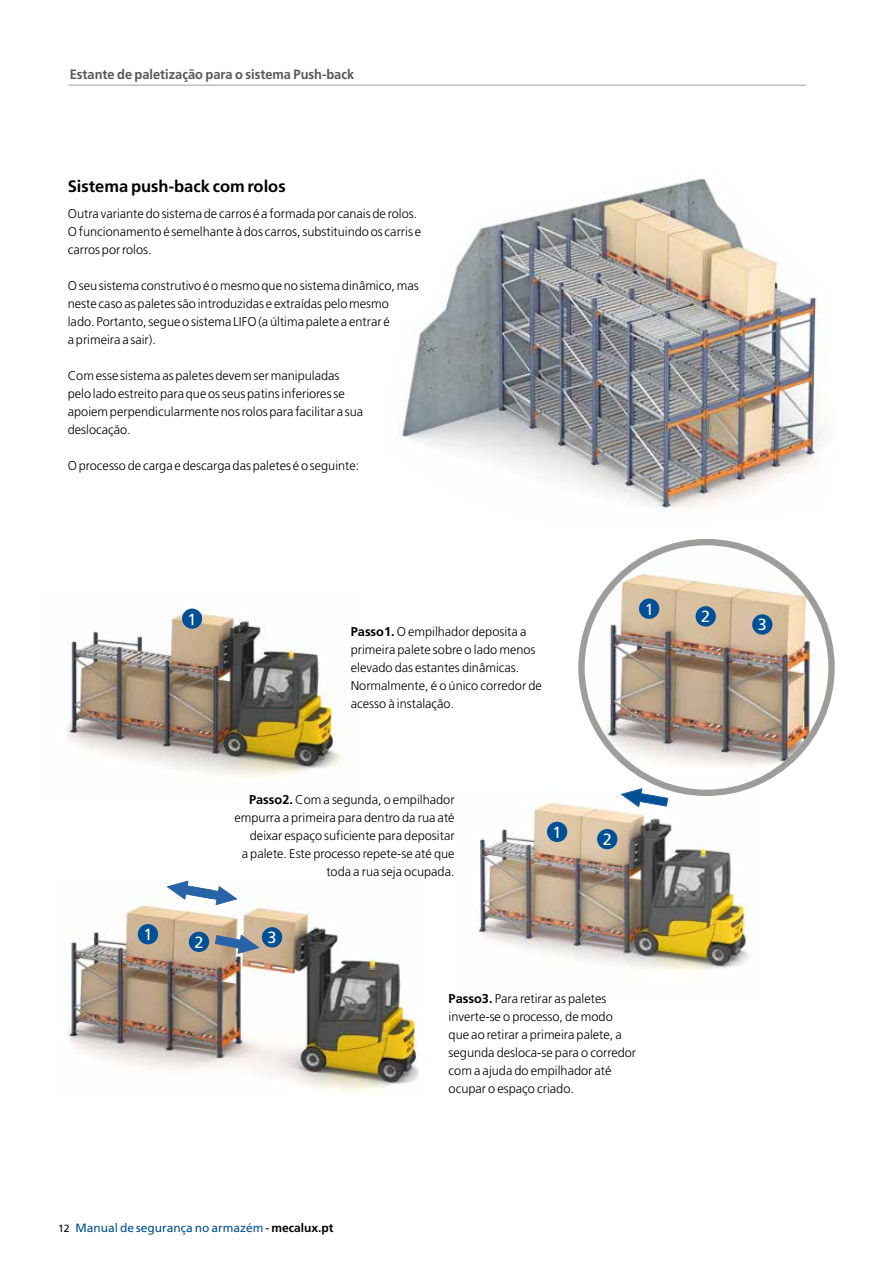
<style>
.page{position:relative;width:893px;height:1263px;background:#fff}
.page>*{position:absolute;margin:0;border:0;box-sizing:border-box;transform-origin:0 0}
.t1{font:700 16.5px "Frutiger LT Std";color:#000}
.t2{font:16.2px "Frutiger LT Std";color:#fff}
.t3{font:16.05px "Frutiger LT Std";color:#fff}
.t4{font:700 13.5px "Frutiger LT Std";color:#575756;scale:.95 1}
.t5{font:300 12.75px/18px "Frutiger LT Std";color:#000}
.t6{font:12px "Frutiger LT Std";color:#005098}
.s1{font-weight:700}
.s2{font-size:10.5px;color:#000}
.s3{color:#000}
.s4{font-weight:700;color:#000}
</style>
<div class="page">
<hr style="left:68px;top:85px;width:738px;height:1px;background:#9d9d9c">
<img style="left:67px;top:609px;width:277px;height:169px">
<div style="left:182px;top:608px;width:20px;height:21px;background:#005098;border-radius:50%"></div>
<img style="left:399px;top:178px;width:430px;height:334px">
<img style="left:478px;top:789px;width:272px;height:185px">
<div style="left:597px;top:829px;width:20px;height:20px;background:#005098;border-radius:50%"></div>
<div style="left:547px;top:822px;width:20px;height:20px;background:#005098;border-radius:50%"></div>
<svg style="left:620px;top:788px;width:49px;height:20px"></svg>
<img style="left:65px;top:905px;width:354px;height:188px">
<div style="left:189px;top:932px;width:20px;height:20px;background:#005098;border-radius:50%"></div>
<div style="left:262px;top:927px;width:20px;height:20px;background:#005098;border-radius:50%"></div>
<div style="left:138px;top:924px;width:20px;height:20px;background:#005098;border-radius:50%"></div>
<svg style="left:166px;top:880px;width:72px;height:26px"></svg>
<svg style="left:214px;top:934px;width:46px;height:20px"></svg>
<img style="left:585px;top:545px;width:243px;height:245px;border-radius:122px">
<div style="left:578px;top:539px;width:257px;height:257px;border:6px solid #9d9d9c;border-radius:50%"></div>
<div style="left:696px;top:606px;width:20px;height:20px;background:#005098;border-radius:50%"></div>
<div style="left:752px;top:614px;width:20px;height:21px;background:#005098;border-radius:50%"></div>
<div style="left:639px;top:598px;width:20px;height:21px;background:#005098;border-radius:50%"></div>
<p class="t4" style="left:70px;top:66px;width:301px">Estante de paletização para o sistema Push-back</p>
<p class="t1" style="left:68px;top:176px;width:219px">Sistema push-back com rolos</p>
<p class="t5" style="left:68px;top:205px;width:355px">Outra variante do sistema de carros é a formada por canais de rolos.<br>O funcionamento é semelhante à dos carros, substituindo os carris e carros por rolos.</p>
<p class="t5" style="left:68px;top:277px;width:353px">O seu sistema construtivo é o mesmo que no sistema dinâmico, mas neste caso as paletes são introduzidas e extraídas pelo mesmo lado. Portanto, segue o sistema LIFO (a última palete a entrar é<br>a primeira a sair).</p>
<p class="t5" style="left:68px;top:367px;width:297px">Com esse sistema as paletes devem ser manipuladas pelo lado estreito para que os seus patins inferiores se apoiem perpendicularmente nos rolos para facilitar a sua deslocação.</p>
<p class="t5" style="left:68px;top:457px;width:293px">O processo de carga e descarga das paletes é o seguinte:</p>
<p class="t3" style="left:188px;top:610px;width:10px">1</p>
<p class="t5" style="left:351px;top:622px;width:193px"><span class="s1">Passo1.</span> O empilhador deposita a primeira palete sobre o lado menos elevado das estantes dinâmicas.<br>Normalmente, é o único corredor de acesso à instalação.</p>
<p class="t3" style="left:645px;top:600px;width:10px">1</p>
<p class="t5" style="left:235px;top:791px;width:222px;text-align:right"><span class="s1">Passo2.</span> Com a segunda, o empilhador empurra a primeira para dentro da rua até deixar espaço suficiente para depositar<br>a palete. Este processo repete-se até que toda a rua seja ocupada.</p>
<p class="t2" style="left:143px;top:925px;width:11px">1</p>
<p class="t2" style="left:268px;top:928px;width:11px">3</p>
<p class="t2" style="left:194px;top:933px;width:11px">2</p>
<p class="t2" style="left:553px;top:823px;width:11px">1</p>
<p class="t2" style="left:603px;top:830px;width:11px">2</p>
<p class="t5" style="left:449px;top:989px;width:189px"><span class="s1">Passo3.</span> Para retirar as paletes inverte-se o processo, de modo que ao retirar a primeira palete, a segunda desloca-se para o corredor com a ajuda do empilhador até ocupar o espaço criado.</p>
<p class="t6" style="left:58px;top:1221px;width:277px"><span class="s2">12</span> Manual de segurança no armazém <span class="s3">-</span> <span class="s4">mecalux.pt</span></p>
<p class="t3" style="left:701px;top:607px;width:10px">2</p>
<p class="t3" style="left:758px;top:615px;width:10px">3</p>
</div>
